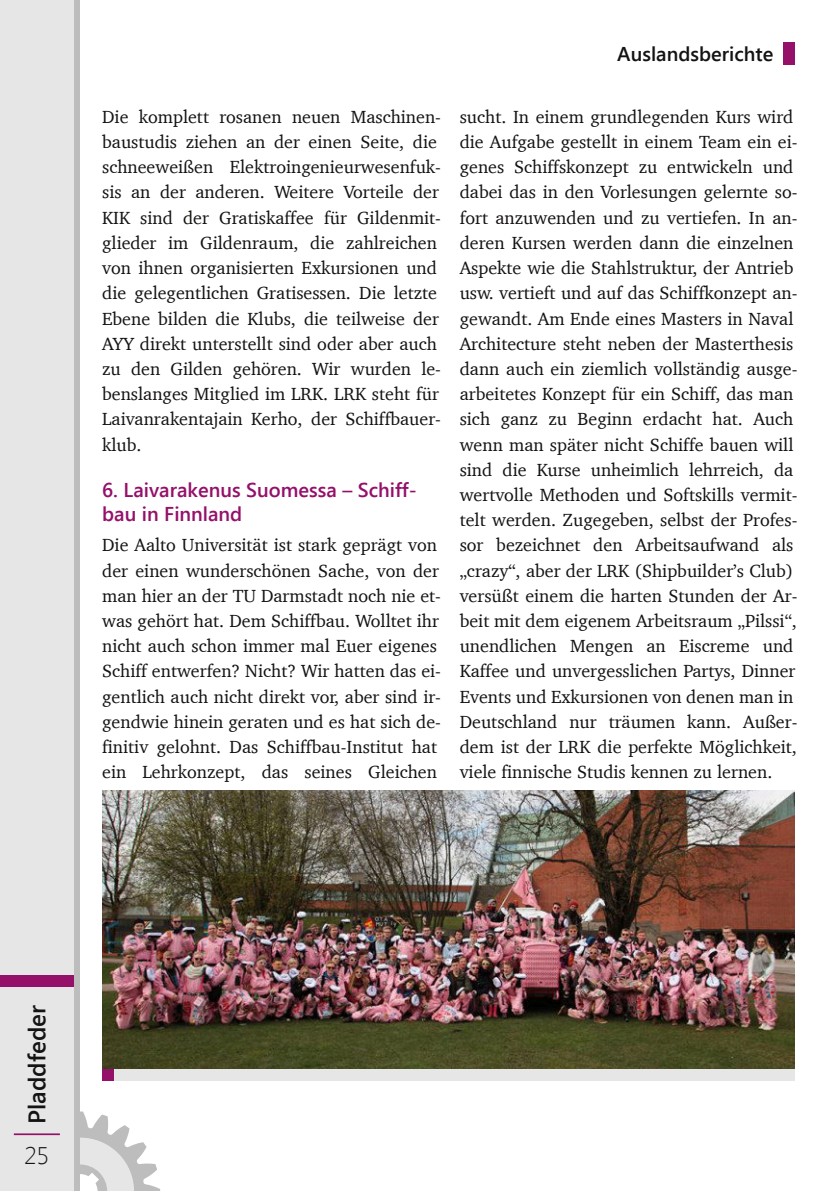
<style>
.page{position:relative;width:840px;height:1191px;background:#fff}
.page>*{position:absolute;margin:0;border:0;box-sizing:border-box;transform-origin:0 0}
.t1{font:600 24px "Segoe UI";color:#151312}
.t2{font:300 24px "Segoe UI";color:#151312}
.t3{font:600 20px/24px "Segoe UI";color:#941069}
.t4{font:600 20px "Segoe UI";color:#151312}
.t5{font:18px/25.2px "Charter";color:#151312}
</style>
<div class="page">
<svg style="left:79px;top:1111px;width:81px;height:80px"></svg>
<div style="left:62px;top:0;width:17px;height:1191px;background:#bdbdbd"></div>
<div style="left:0;top:0;width:74px;height:1191px;background:#e6e6e6"></div>
<div style="left:0;top:975px;width:74px;height:11px;background:#941069"></div>
<hr style="left:14px;top:1133px;width:46px;height:2px;background:#941069">
<img style="left:102px;top:790px;width:692px;height:279px">
<div style="left:102px;top:1069px;width:692px;height:12px;background:#e6e6e6"></div>
<div style="left:102px;top:1069px;width:11px;height:12px;background:#941069"></div>
<div style="left:782px;top:43px;width:12px;height:22px;background:#941069"></div>
<p class="t4" style="left:617px;top:46px;width:157px">Auslandsberichte</p>
<p class="t5" style="left:102px;top:105px;width:340px">Die komplett rosanen neuen Maschinen&shy;baustudis ziehen an der einen Seite, die schneeweißen Elektroingenieurwesenfuk&shy;sis an der anderen. Weitere Vorteile der KIK sind der Gratiskaffee für Gildenmit&shy;glieder im Gildenraum, die zahlreichen von ihnen organisierten Exkursionen und die gelegentlichen Gratisessen. Die letzte Ebene bilden die Klubs, die teilweise der AYY direkt unterstellt sind oder aber auch zu den Gilden gehören. Wir wurden le&shy;benslanges Mitglied im LRK. LRK steht für Laivanrakentajain Kerho, der Schiffbauer&shy;klub.</p>
<p class="t3" style="left:102px;top:479px;width:316px">6. Laivarakenus Suomessa – Schiff&shy;bau in Finnland</p>
<p class="t5" style="left:102px;top:534px;width:340px">Die Aalto Universität ist stark geprägt von der einen wunderschönen Sache, von der man hier an der TU Darmstadt noch nie et&shy;was gehört hat. Dem Schiffbau. Wolltet ihr nicht auch schon immer mal Euer eigenes Schiff entwerfen? Nicht? Wir hatten das ei&shy;gentlich auch nicht direkt vor, aber sind ir&shy;gendwie hinein geraten und es hat sich de&shy;finitiv gelohnt. Das Schiffbau-Institut hat ein Lehrkonzept, das seines Gleichen</p>
<p class="t5" style="left:459px;top:105px;width:339px">sucht. In einem grundlegenden Kurs wird die Aufgabe gestellt in einem Team ein ei&shy;genes Schiffskonzept zu entwickeln und dabei das in den Vorlesungen gelernte so&shy;fort anzuwenden und zu vertiefen. In an&shy;deren Kursen werden dann die einzelnen Aspekte wie die Stahlstruktur, der Antrieb usw. vertieft und auf das Schiffkonzept an&shy;gewandt. Am Ende eines Masters in Naval Architecture steht neben der Masterthesis dann auch ein ziemlich vollständig ausge&shy;arbeitetes Konzept für ein Schiff, das man sich ganz zu Beginn erdacht hat. Auch wenn man später nicht Schiffe bauen will sind die Kurse unheimlich lehrreich, da wertvolle Methoden und Softskills vermit&shy;telt werden. Zugegeben, selbst der Profes&shy;sor bezeichnet den Arbeitsaufwand als „crazy“, aber der LRK (Shipbuilder’s Club) versüßt einem die harten Stunden der Ar&shy;beit mit dem eigenem Arbeitsraum „Pilssi“, unendlichen Mengen an Eiscreme und Kaffee und unvergesslichen Partys, Dinner Events und Exkursionen von denen man in Deutschland nur träumen kann. Außer&shy;dem ist der LRK die perfekte Möglichkeit, viele finnische Studis kennen zu lernen.</p>
<h1 class="t1" style="left:27px;top:1124px;width:120px;rotate:-90deg">Pladdfeder</h1>
<h1 class="t2" style="left:25px;top:1141px;width:26px">25</h1>
</div>
